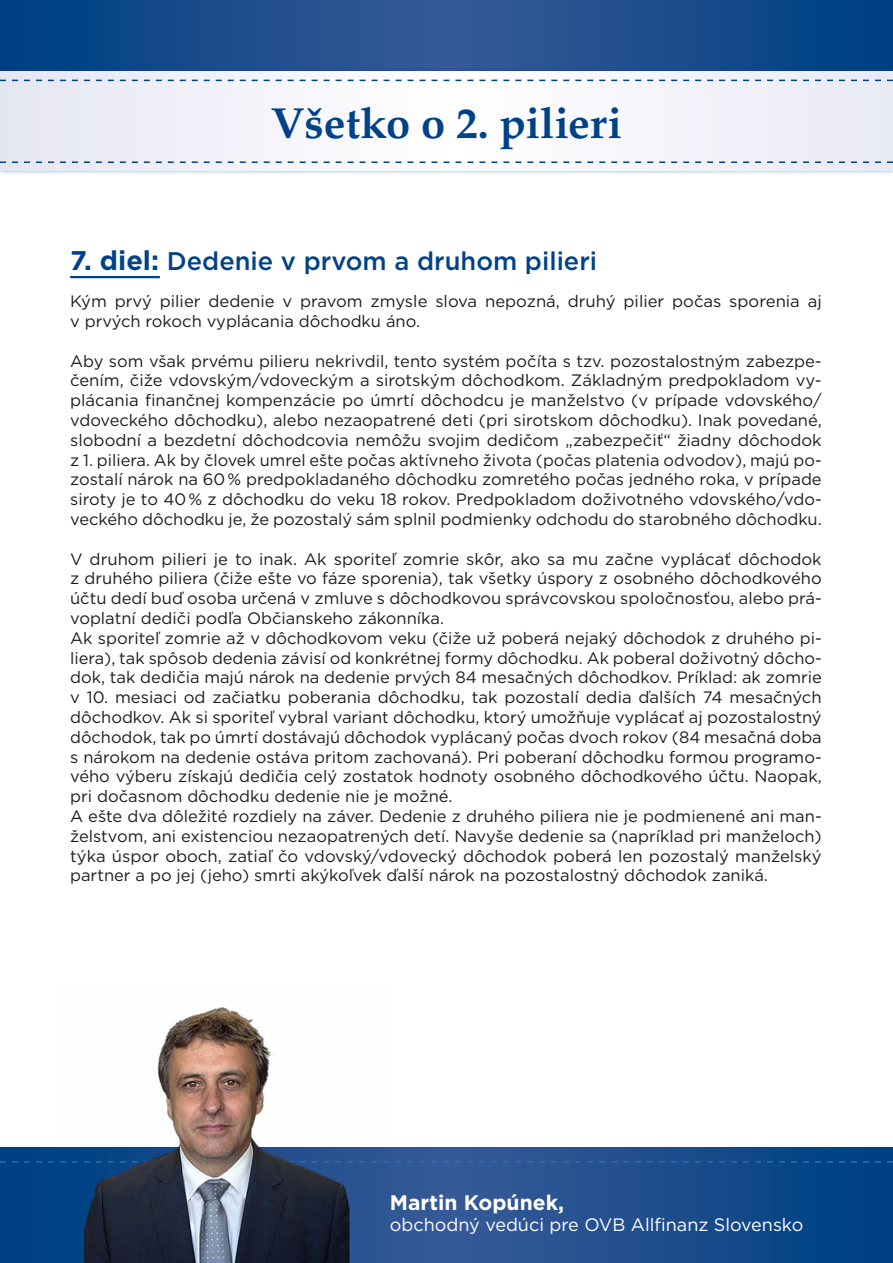
<style>
.page{position:relative;width:893px;height:1263px;background:#fff}
.page>*{position:absolute;margin:0;border:0;box-sizing:border-box;transform-origin:0 0}
.t1{font:700 43.5px "Palazzo";color:#004289}
.t2{font:500 25.5px "Gotham";color:#004289}
.t3{font:700 21px "Gotham";color:#fff}
.t4{font:18px "Gotham";color:#fff}
.t5{font:16.5px/19.8px "Gotham";color:#1d1d1b}
.s1{font-weight:700;font-size:27px}
</style>
<div class="page">
<svg style="left:0;top:0;width:893px;height:67px;background:#1a4c8c"></svg>
<div style="left:0;top:67px;width:893px;height:108px;background:#004289;opacity:.45"></div>
<div style="left:0;top:71px;width:893px;height:99px;background:#f3f3fa"></div>
<svg style="left:0;top:1147px;width:893px;height:116px;background:#1a4c8c"></svg>
<svg style="left:0;top:80px;width:893px;height:1px"></svg>
<svg style="left:0;top:161px;width:893px;height:2px"></svg>
<svg style="left:0;top:1161px;width:893px;height:1px"></svg>
<img style="left:60px;top:1007px;width:329px;height:256px">
<hr style="left:70px;top:276px;width:90px;height:2px;background:#004289">
<h1 class="t1" style="left:271px;top:97px;width:353px">Všetko o 2. pilieri</h1>
<h2 class="t2" style="left:70px;top:245px;width:529px"><span class="s1">7. diel:</span> Dedenie v prvom a druhom pilieri</h2>
<p class="t5" style="left:70px;top:291px;width:753px">Kým prvý pilier dedenie v pravom zmysle slova nepozná, druhý pilier počas sporenia aj v prvých rokoch vyplácania dôchodku áno.</p>
<p class="t5" style="left:70px;top:350px;width:753px;text-align:justify">Aby som však prvému pilieru nekrivdil, tento systém počíta s tzv. pozostalostným zabezpe&shy;čením, čiže vdovským/vdoveckým a sirotským dôchodkom. Základným predpokladom vy&shy;plácania finančnej kompenzácie po úmrtí dôchodcu je manželstvo (v prípade vdovského/ vdoveckého dôchodku), alebo nezaopatrené deti (pri sirotskom dôchodku). Inak povedané, slobodní a bezdetní dôchodcovia nemôžu svojim dedičom „zabezpečiť“ žiadny dôchodok z 1. piliera. Ak by človek umrel ešte počas aktívneho života (počas platenia odvodov), majú po&shy;zostalí nárok na 60 % predpokladaného dôchodku zomretého počas jedného roka, v prípade siroty je to 40 % z dôchodku do veku 18 rokov. Predpokladom doživotného vdovského/vdo&shy;veckého dôchodku je, že pozostalý sám splnil podmienky odchodu do starobného dôchodku.</p>
<p class="t5" style="left:70px;top:548px;width:753px">V druhom pilieri je to inak. Ak sporiteľ zomrie skôr, ako sa mu začne vyplácať dôchodok z druhého piliera (čiže ešte vo fáze sporenia), tak všetky úspory z osobného dôchodkového účtu dedí buď osoba určená v zmluve s dôchodkovou správcovskou spoločnosťou, alebo prá&shy;voplatní dediči podľa Občianskeho zákonníka.<br>Ak sporiteľ zomrie až v dôchodkovom veku (čiže už poberá nejaký dôchodok z druhého pi&shy;liera), tak spôsob dedenia závisí od konkrétnej formy dôchodku. Ak poberal doživotný dôcho&shy;dok, tak dedičia majú nárok na dedenie prvých 84 mesačných dôchodkov. Príklad: ak zomrie v 10. mesiaci od začiatku poberania dôchodku, tak pozostalí dedia ďalších 74 mesačných dôchodkov. Ak si sporiteľ vybral variant dôchodku, ktorý umožňuje vyplácať aj pozostalostný dôchodok, tak po úmrtí dostávajú dôchodok vyplácaný počas dvoch rokov (84 mesačná doba s nárokom na dedenie ostáva pritom zachovaná). Pri poberaní dôchodku formou programo&shy;vého výberu získajú dedičia celý zostatok hodnoty osobného dôchodkového účtu. Naopak, pri dočasnom dôchodku dedenie nie je možné.<br>A ešte dva dôležité rozdiely na záver. Dedenie z druhého piliera nie je podmienené ani man&shy;želstvom, ani existenciou nezaopatrených detí. Navyše dedenie sa (napríklad pri manželoch) týka úspor oboch, zatiaľ čo vdovský/vdovecký dôchodok poberá len pozostalý manželský partner a po jej (jeho) smrti akýkoľvek ďalší nárok na pozostalostný dôchodok zaniká.</p>
<p class="t3" style="left:390px;top:1188px;width:176px">Martin Kopúnek,</p>
<p class="t4" style="left:390px;top:1213px;width:415px">obchodný vedúci pre OVB Allfinanz Slovensko</p>
</div>
